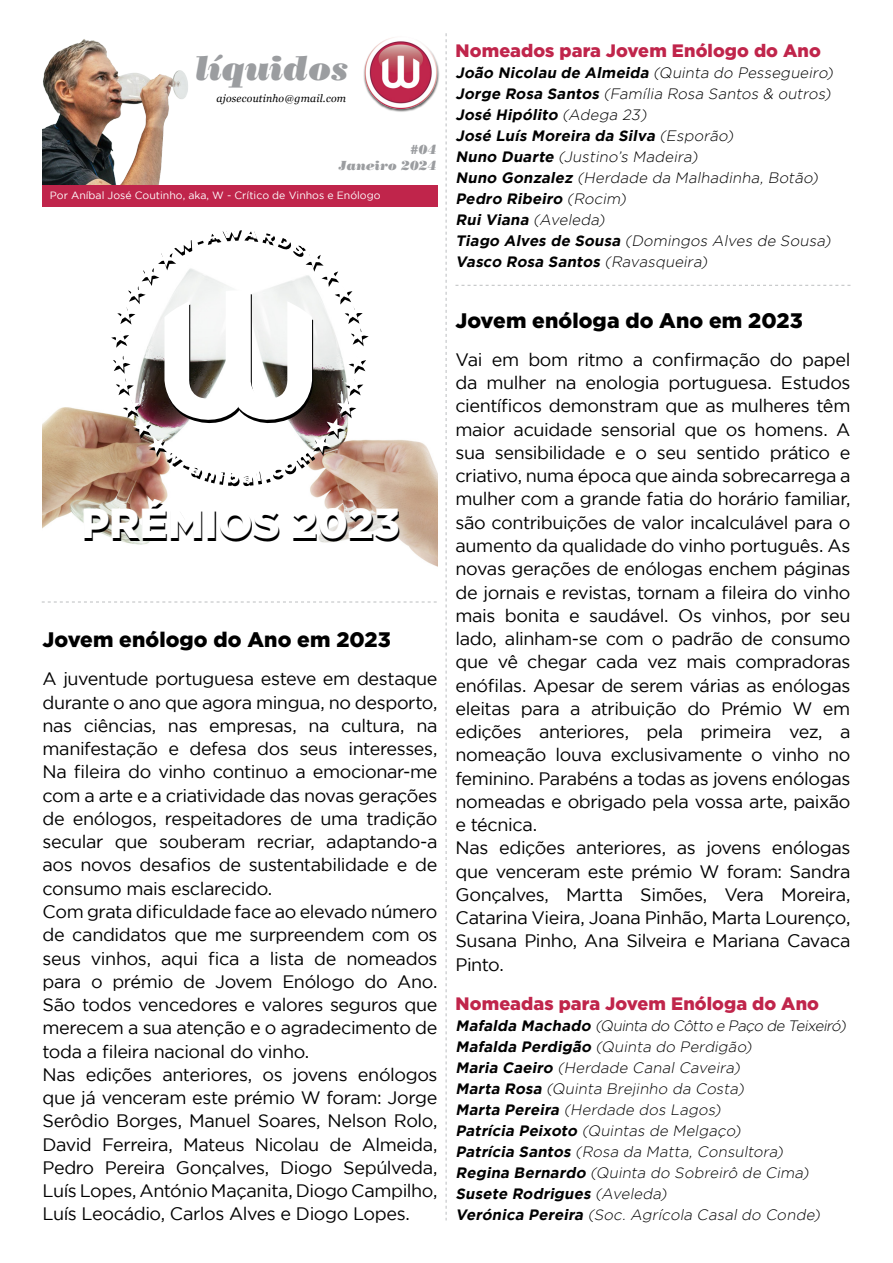
<style>
.page{position:relative;width:893px;height:1263px;background:#fff}
.page>*{position:absolute;margin:0;border:0;box-sizing:border-box;transform-origin:0 0}
.t1{font:900 42px "Gotham";color:#000}
.t2{font:italic 34.5px "Bodoni Poster";color:#9b9da0}
.t3{font:900 21px "Gotham HTF";letter-spacing:.005em;color:#000}
.t4{font:18px/23.2px "Gotham";letter-spacing:-.02em;color:#000}
.t5{font:900 18px "Gotham HTF";letter-spacing:.005em;color:#c0254b}
.t6{font:italic 300 15px/21px "Gotham";color:#000}
.t7{font:italic 13.2px/15.9px "Bodoni Poster";color:#9b9da0;text-align:right}
.t8{font:10.5px "Gotham";color:#fff}
.t9{font:italic 10.5px "Georgia";letter-spacing:.02em;color:#000}
.s1{font-weight:700}
</style>
<div class="page">
<svg style="left:446px;top:33px;width:1px;height:1187px"></svg>
<img style="left:42px;top:39px;width:146px;height:146px">
<div style="left:363px;top:37px;width:77px;height:76px;background:#000;opacity:.65"></div>
<img style="left:365px;top:37px;width:74px;height:74px">
<div style="left:42px;top:185px;width:395px;height:22px;background:#c0254b"></div>
<img style="left:42px;top:407px;width:395px;height:195px">
<svg style="left:110px;top:230px;width:259px;height:256px"></svg>
<svg style="left:455px;top:285px;width:395px;height:1px"></svg>
<svg style="left:42px;top:602px;width:395px;height:1px"></svg>
<h2 class="t2" style="left:195px;top:48px;width:155px">líquidos</h2>
<p class="t9" style="left:217px;top:92px;width:131px">ajosecoutinho@gmail.com</p>
<p class="t7" style="left:339px;top:141px;width:99px">#04<br>Janeiro 2024</p>
<p class="t8" style="left:50px;top:190px;width:332px">Por Aníbal José Coutinho, aka, W - Crítico de Vinhos e Enólogo</p>
<h1 class="t1" style="left:82px;top:502px;width:320px">PRÉMIOS 2023</h1>
<p class="t3" style="left:43px;top:627px;width:350px">Jovem enólogo do Ano em 2023</p>
<p class="t4" style="left:43px;top:667px;width:396px">A juventude portuguesa esteve em destaque durante o ano que agora mingua, no desporto, nas ciências, nas empresas, na cultura, na manifestação e defesa dos seus interesses, Na fileira do vinho continuo a emocionar-me com a arte e a criatividade das novas gerações de enólogos, respeitadores de uma tradição secular que souberam recriar, adaptando-a aos novos desafios de sustentabilidade e de consumo mais esclarecido.<br>Com grata dificuldade face ao elevado número de candidatos que me surpreendem com os seus vinhos, aqui fica a lista de nomeados para o prémio de Jovem Enólogo do Ano.<br>São todos vencedores e valores seguros que merecem a sua atenção e o agradecimento de toda a fileira nacional do vinho.<br>Nas edições anteriores, os jovens enólogos que já venceram este prémio W foram: Jorge Serôdio Borges, Manuel Soares, Nelson Rolo, David Ferreira, Mateus Nicolau de Almeida, Pedro Pereira Gonçalves, Diogo Sepúlveda, Luís Lopes, António Maçanita, Diogo Campilho, Luís Leocádio, Carlos Alves e Diogo Lopes.</p>
<p class="t5" style="left:455px;top:40px;width:367px">Nomeados para Jovem Enólogo do Ano</p>
<p class="t6" style="left:455px;top:62px;width:382px"><span class="s1">João Nicolau de Almeida</span> (Quinta do Pessegueiro)<br><span class="s1">Jorge Rosa Santos</span> (Família Rosa Santos &amp; outros)<br><span class="s1">José Hipólito</span> (Adega 23)<br><span class="s1">José Luís Moreira da Silva</span> (Esporão)<br><span class="s1">Nuno Duarte</span> (Justino’s Madeira)<br><span class="s1">Nuno Gonzalez</span> (Herdade da Malhadinha, Botão)<br><span class="s1">Pedro Ribeiro</span> (Rocim)<br><span class="s1">Rui Viana</span> (Aveleda)<br><span class="s1">Tiago Alves de Sousa</span> (Domingos Alves de Sousa)<br><span class="s1">Vasco Rosa Santos</span> (Ravasqueira)</p>
<p class="t3" style="left:455px;top:308px;width:349px">Jovem enóloga do Ano em 2023</p>
<p class="t4" style="left:455px;top:348px;width:396px">Vai em bom ritmo a confirmação do papel da mulher na enologia portuguesa. Estudos científicos demonstram que as mulheres têm maior acuidade sensorial que os homens. A sua sensibilidade e o seu sentido prático e criativo, numa época que ainda sobrecarrega a mulher com a grande fatia do horário familiar, são contribuições de valor incalculável para o aumento da qualidade do vinho português. As novas gerações de enólogas enchem páginas de jornais e revistas, tornam a fileira do vinho mais bonita e saudável. Os vinhos, por seu lado, alinham-se com o padrão de consumo que vê chegar cada vez mais compradoras enófilas. Apesar de serem várias as enólogas eleitas para a atribuição do Prémio W em edições anteriores, pela primeira vez, a nomeação louva exclusivamente o vinho no feminino. Parabéns a todas as jovens enólogas nomeadas e obrigado pela vossa arte, paixão e técnica.<br>Nas edições anteriores, as jovens enólogas que venceram este prémio W foram: Sandra Gonçalves, Martta Simões, Vera Moreira, Catarina Vieira, Joana Pinhão, Marta Lourenço, Susana Pinho, Ana Silveira e Mariana Cavaca Pinto.</p>
<p class="t5" style="left:455px;top:994px;width:365px">Nomeadas para Jovem Enóloga do Ano</p>
<p class="t6" style="left:455px;top:1015px;width:395px"><span class="s1">Mafalda Machado</span> (Quinta do Côtto e Paço de Teixeiró)<br><span class="s1">Mafalda Perdigão</span> (Quinta do Perdigão)<br><span class="s1">Maria Caeiro</span> (Herdade Canal Caveira)<br><span class="s1">Marta Rosa</span> (Quinta Brej inho da Costa)<br><span class="s1">Marta Pereira</span> (Herdade dos Lagos)<br><span class="s1">Patrícia Peixoto</span> (Quintas de Melgaço)<br><span class="s1">Patrícia Santos</span> (Rosa da Matta, Consultora)<br><span class="s1">Regina Bernardo</span> (Quinta do Sobreirô de Cima)<br><span class="s1">Susete Rodrigues</span> (Aveleda)<br><span class="s1">Verónica Pereira</span> (Soc. Agrícola Casal do Conde)</p>
</div>
